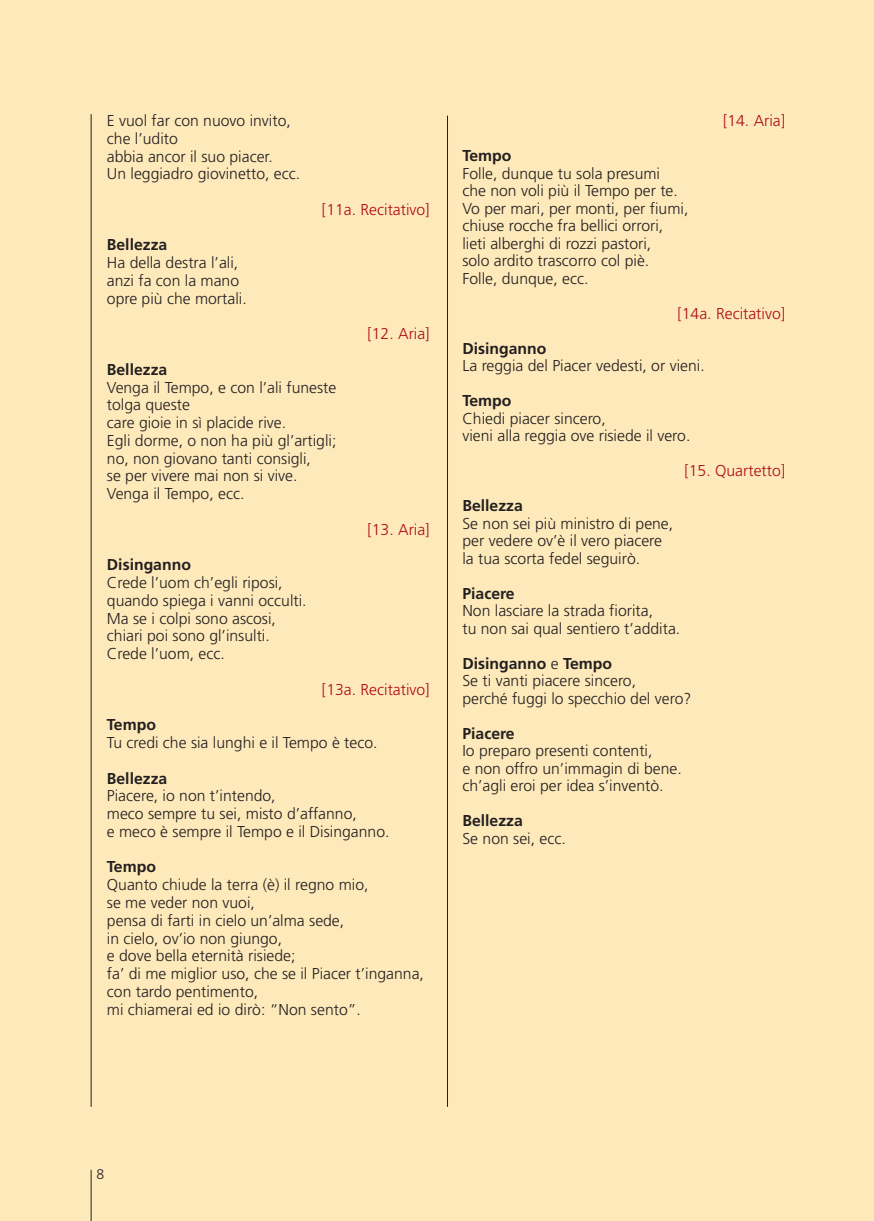
<style>
.page{position:relative;width:874px;height:1221px;background:#fff}
.page>*{position:absolute;margin:0;border:0;box-sizing:border-box;transform-origin:0 0}
.t1{font:300 15.75px/17.8px "Frutiger";color:#231f20}
.t2{font:700 15.75px "Frutiger";color:#231f20}
.t3{font:300 15.75px "Frutiger";color:#b00d15}
.t4{font:300 14px "Frutiger";color:#231f20}
.s1{font-weight:700}
</style>
<div class="page">
<div style="left:858px;top:0;width:15px;height:1220px;background:#fee9ba"></div>
<div style="left:0;top:0;width:858px;height:1220px;background:#fee9ba"></div>
<hr style="left:447px;top:116px;width:1px;height:990px;background:#231f20">
<hr style="left:91px;top:114px;width:1px;height:992px;background:#231f20">
<hr style="left:91px;top:1169px;width:1px;height:51px;background:#231f20">
<p class="t1" style="left:107px;top:113px;width:195px">E vuol far con nuovo invito, che l’udito<br>abbia ancor il suo piacer.<br>Un leggiadro giovinetto, ecc.</p>
<p class="t2" style="left:107px;top:238px;width:62px">Bellezza</p>
<p class="t1" style="left:107px;top:255px;width:141px">Ha della destra l’ali, anzi fa con la mano opre più che mortali.</p>
<p class="t3" style="left:322px;top:203px;width:109px">[11a. Recitativo]</p>
<p class="t3" style="left:367px;top:327px;width:64px">[12. Aria]</p>
<p class="t2" style="left:107px;top:363px;width:62px">Bellezza</p>
<p class="t1" style="left:107px;top:379px;width:231px">Venga il Tempo, e con l’ali funeste tolga queste<br>care gioie in sì placide rive.<br>Egli dorme, o non ha più gl’artigli; no, non giovano tanti consigli,<br>se per vivere mai non si vive.<br>Venga il Tempo, ecc.</p>
<p class="t2" style="left:107px;top:558px;width:85px">Disinganno</p>
<p class="t1" style="left:107px;top:575px;width:201px">Crede l’uom ch’egli riposi, quando spiega i vanni occulti.<br>Ma se i colpi sono ascosi, chiari poi sono gl’insulti.<br>Crede l’uom, ecc.</p>
<p class="t3" style="left:367px;top:523px;width:64px">[13. Aria]</p>
<p class="t3" style="left:322px;top:683px;width:109px">[13a. Recitativo]</p>
<p class="t2" style="left:107px;top:718px;width:51px">Tempo</p>
<p class="t1" style="left:107px;top:734px;width:272px">Tu credi che sia lunghi e il Tempo è teco.</p>
<p class="t2" style="left:107px;top:771px;width:62px">Bellezza</p>
<p class="t1" style="left:107px;top:788px;width:284px">Piacere, io non t’intendo,<br>meco sempre tu sei, misto d’affanno,<br>e meco è sempre il Tempo e il Disinganno.</p>
<p class="t2" style="left:107px;top:860px;width:51px">Tempo</p>
<p class="t1" style="left:107px;top:877px;width:318px">Quanto chiude la terra (è) il regno mio,<br>se me veder non vuoi,<br>pensa di farti in cielo un’alma sede,<br>in cielo, ov’io non giungo,<br>e dove bella eternità risiede;<br>fa’ di me miglior uso, che se il Piacer t’inganna, con tardo pentimento,<br>mi chiamerai ed io dirò: “Non sento”.</p>
<p class="t3" style="left:722px;top:114px;width:64px">[14. Aria]</p>
<p class="t2" style="left:462px;top:149px;width:51px">Tempo</p>
<p class="t1" style="left:462px;top:165px;width:227px">Folle, dunque tu sola presumi<br>che non voli più il Tempo per te.<br>Vo per mari, per monti, per fiumi, chiuse rocche fra bellici orrori, lieti alberghi di rozzi pastori,<br>solo ardito trascorro col piè.<br>Folle, dunque, ecc.</p>
<p class="t3" style="left:677px;top:307px;width:109px">[14a. Recitativo]</p>
<p class="t2" style="left:462px;top:342px;width:85px">Disinganno</p>
<p class="t1" style="left:462px;top:358px;width:244px">La reggia del Piacer vedesti, or vieni.</p>
<p class="t2" style="left:462px;top:394px;width:51px">Tempo</p>
<p class="t1" style="left:462px;top:410px;width:229px">Chiedi piacer sincero,<br>vieni alla reggia ove risiede il vero.</p>
<p class="t3" style="left:684px;top:464px;width:102px">[15. Quartetto]</p>
<p class="t2" style="left:462px;top:499px;width:62px">Bellezza</p>
<p class="t1" style="left:462px;top:515px;width:212px">Se non sei più ministro di pene, per vedere ov’è il vero piacere la tua scorta fedel seguirò.</p>
<p class="t2" style="left:462px;top:587px;width:54px">Piacere</p>
<p class="t1" style="left:462px;top:603px;width:219px">Non lasciare la strada fiorita,<br>tu non sai qual sentiero t’addita.</p>
<p class="t1" style="left:462px;top:655px;width:230px"><span class="s1">Disinganno</span> e <span class="s1">Tempo<br></span>Se ti vanti piacere sincero,<br>perché fuggi lo specchio del vero?</p>
<p class="t2" style="left:462px;top:727px;width:54px">Piacere</p>
<p class="t1" style="left:462px;top:743px;width:221px">Io preparo presenti contenti,<br>e non offro un’immagin di bene. ch’agli eroi per idea s’inventò.</p>
<p class="t2" style="left:462px;top:814px;width:62px">Bellezza</p>
<p class="t1" style="left:462px;top:830px;width:105px">Se non sei, ecc.</p>
<p class="t4" style="left:96px;top:1168px;width:9px">8</p>
</div>
